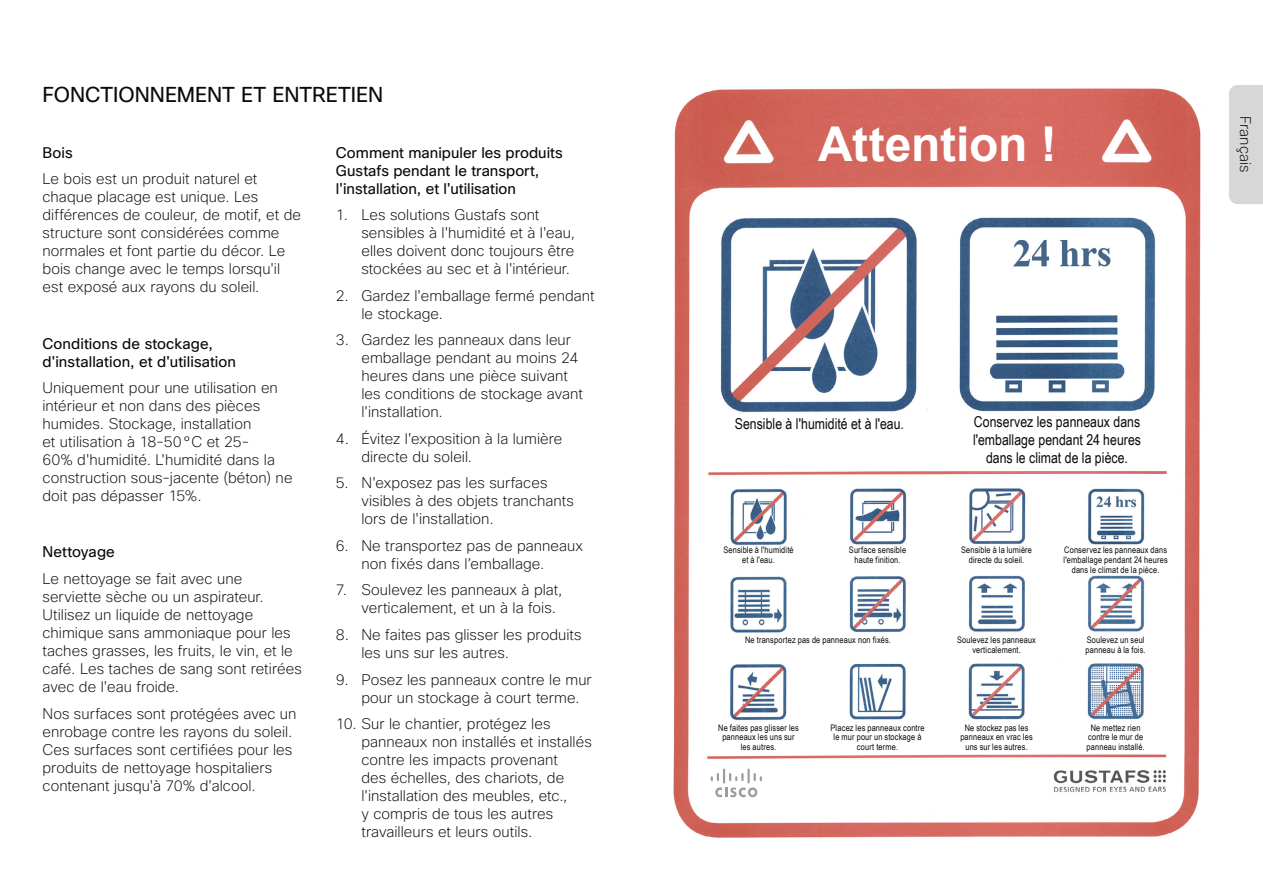
<style>
.page{position:relative;width:1263px;height:893px;background:#fff}
.page>*{position:absolute;margin:0;border:0;box-sizing:border-box;transform-origin:0 0}
.t1{font:700 48px "Arial";letter-spacing:-.005em;color:#fff}
.t2{font:21px "Cisco Sans";color:#090a0b}
.t3{font:200 15px/18px "Cisco Sans";letter-spacing:.005em;color:#090a0b}
.t4{font:15px/18px "Cisco Sans";color:#090a0b}
.t5{font:15px/18px "Arial Narrow";color:#090a0b;text-align:center}
.t6{font:9px/9.8px "Arial Narrow";letter-spacing:.02em;color:#090a0b;text-align:center}
</style>
<div class="page">
<img style="left:673px;top:88px;width:528px;height:750px">
<svg style="left:711px;top:769px;width:51px;height:28px"></svg>
<div style="left:1229px;top:85px;width:34px;height:119px;background:#d7d7d8"></div>
<h2 class="t2" style="left:43px;top:81px;width:342px">FONCTIONNEMENT ET ENTRETIEN</h2>
<p class="t4" style="left:43px;top:144px;width:32px">Bois</p>
<p class="t3" style="left:43px;top:170px;width:260px">Le bois est un produit naturel et chaque placage est unique. Les différences de couleur, de motif, et de structure sont considérées comme normales et font partie du décor. Le bois change avec le temps lorsqu'il est exposé aux rayons du soleil.</p>
<p class="t4" style="left:43px;top:334px;width:195px">Conditions de stockage, d'installation, et d'utilisation</p>
<p class="t3" style="left:43px;top:379px;width:252px">Uniquement pour une utilisation en intérieur et non dans des pièces humides. Stockage, installation<br>et utilisation à 18-50°C et 25-<br>60% d'humidité. L'humidité dans la construction sous-jacente (béton) ne doit pas dépasser 15%.</p>
<p class="t4" style="left:43px;top:543px;width:74px">Nettoyage</p>
<p class="t3" style="left:43px;top:570px;width:261px">Le nettoyage se fait avec une serviette sèche ou un aspirateur.<br>Utilisez un liquide de nettoyage chimique sans ammoniaque pour les taches grasses, les fruits, le vin, et le café. Les taches de sang sont retirées avec de l'eau froide.</p>
<p class="t3" style="left:43px;top:704px;width:255px">Nos surfaces sont protégées avec un enrobage contre les rayons du soleil.<br>Ces surfaces sont certifiées pour les produits de nettoyage hospitaliers contenant jusqu'à 70% d'alcool.</p>
<p class="t4" style="left:336px;top:144px;width:228px">Comment manipuler les produits<br>Gustafs pendant le transport, l'installation, et l'utilisation</p>
<p class="t3" style="left:361px;top:206px;width:215px;text-indent:-26px">1. Les solutions Gustafs sont sensibles à l'humidité et à l'eau, elles doivent donc toujours être stockées au sec et à l'intérieur.</p>
<p class="t3" style="left:361px;top:287px;width:235px;text-indent:-26px">2. Gardez l'emballage fermé pendant le stockage.</p>
<p class="t3" style="left:361px;top:331px;width:223px;text-indent:-26px">3. Gardez les panneaux dans leur emballage pendant au moins 24 heures dans une pièce suivant les conditions de stockage avant l'installation.</p>
<p class="t3" style="left:361px;top:430px;width:202px;text-indent:-25px">4. Évitez l'exposition à la lumière directe du soleil.</p>
<p class="t3" style="left:361px;top:474px;width:214px;text-indent:-26px">5. N'exposez pas les surfaces visibles à des objets tranchants lors de l'installation.</p>
<p class="t3" style="left:361px;top:537px;width:223px;text-indent:-26px">6. Ne transportez pas de panneaux non fixés dans l’emballage.</p>
<p class="t3" style="left:361px;top:581px;width:203px;text-indent:-26px">7. Soulevez les panneaux à plat, verticalement, et un à la fois.</p>
<p class="t3" style="left:361px;top:626px;width:222px;text-indent:-26px">8. Ne faites pas glisser les produits les uns sur les autres.</p>
<p class="t3" style="left:361px;top:670px;width:232px;text-indent:-26px">9. Posez les panneaux contre le mur pour un stockage à court terme.</p>
<p class="t3" style="left:361px;top:715px;width:232px;text-indent:-26px">10. Sur le chantier, protégez les panneaux non installés et installés contre les impacts provenant<br>des échelles, des chariots, de l'installation des meubles, etc.,<br>y compris de tous les autres travailleurs et leurs outils.</p>
<h1 class="t1" style="left:818px;top:110px;width:240px">Attention !</h1>
<p class="t3" style="left:1254px;top:116px;width:58px;rotate:90deg">Français</p>
<p class="t5" style="left:735px;top:414px;width:171px">Sensible à l'humidité et à l'eau.</p>
<p class="t5" style="left:973px;top:412px;width:170px">Conservez les panneaux dans l'emballage pendant 24 heures dans le climat de la pièce.</p>
<p class="t6" style="left:723px;top:545px;width:72px">Sensible à l'humidité et à l'eau.</p>
<p class="t6" style="left:849px;top:545px;width:59px">Surface sensible haute finition.</p>
<p class="t6" style="left:961px;top:545px;width:72px">Sensible à la lumière directe du soleil.</p>
<p class="t6" style="left:1063px;top:545px;width:106px">Conservez les panneaux dans l'emballage pendant 24 heures dans le climat de la pièce.</p>
<p class="t6" style="left:745px;top:634px;width:147px">Ne transportez pas de panneaux non fixés.</p>
<p class="t6" style="left:957px;top:634px;width:80px">Soulevez les panneaux verticalement.</p>
<p class="t6" style="left:1085px;top:634px;width:62px;text-align:left">Soulevez un seul panneau à la fois.</p>
<p class="t6" style="left:718px;top:722px;width:82px">Ne faites pas glisser les panneaux les uns sur les autres.</p>
<p class="t6" style="left:830px;top:722px;width:95px">Placez les panneaux contre le mur pour un stockage à court terme.</p>
<p class="t6" style="left:960px;top:722px;width:74px">Ne stockez pas les panneaux en vrac les uns sur les autres.</p>
<p class="t6" style="left:1086px;top:722px;width:60px">Ne mettez rien contre le mur de panneau installé.</p>
</div>
